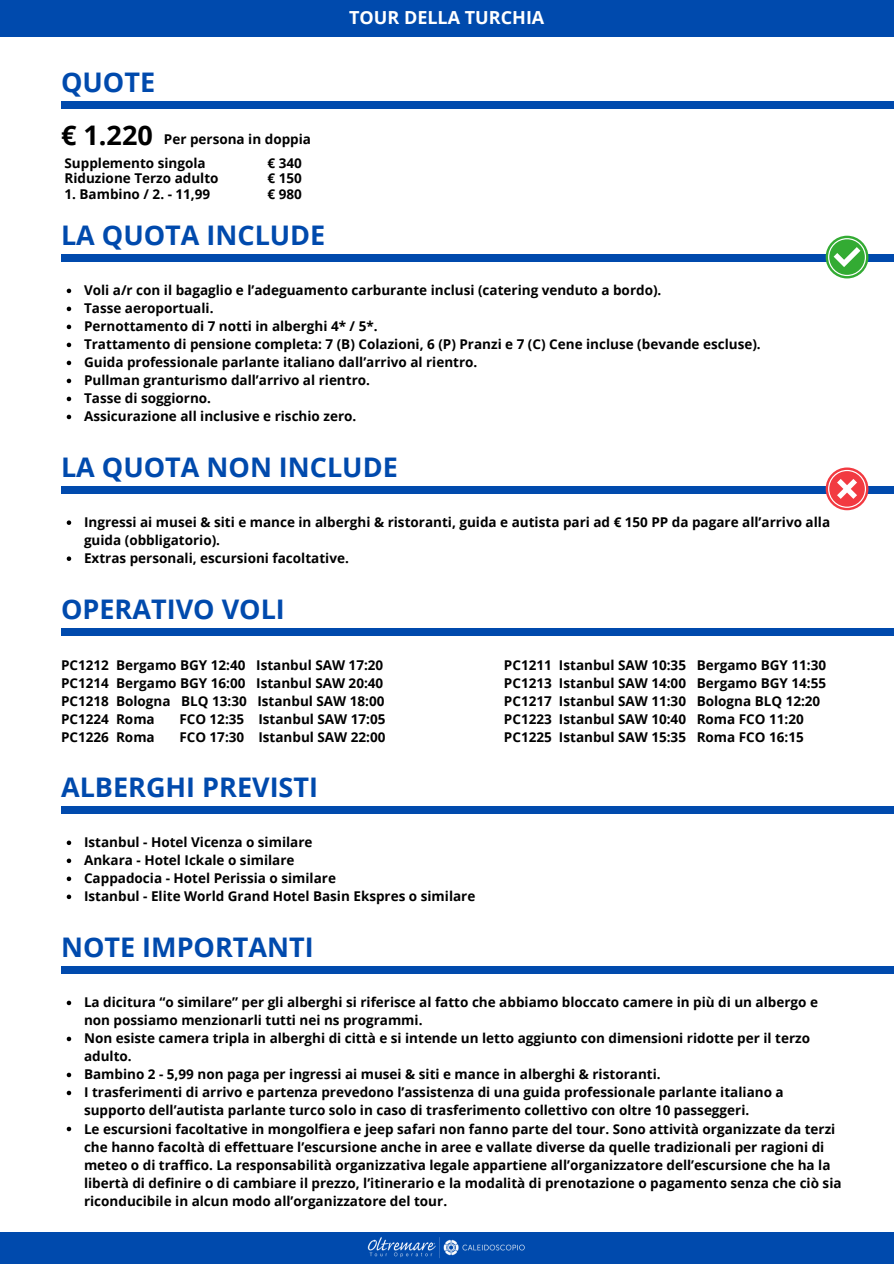
<style>
.page{position:relative;width:894px;height:1264px;background:#fff}
.page>*{position:absolute;margin:0;border:0;box-sizing:border-box;transform-origin:0 0}
.t1{font:700 27px "Open Sans";color:#004aad}
.t2{font:700 27px "Open Sans";color:#000}
.t3{font:700 18px "Open Sans";color:#fff}
.t4{font:700 13.5px/18px "Open Sans";color:#000}
</style>
<div class="page">
<div style="left:0;top:0;width:893px;height:37px;background:#004aad"></div>
<div style="left:0;top:1231px;width:893px;height:32px;background:#004aad"></div>
<img style="left:367px;top:1237px;width:158px;height:21px">
<div style="left:61px;top:254px;width:832px;height:8px;background:#004aad"></div>
<div style="left:61px;top:101px;width:832px;height:8px;background:#004aad"></div>
<div style="left:61px;top:486px;width:832px;height:8px;background:#004aad"></div>
<div style="left:61px;top:966px;width:832px;height:8px;background:#004aad"></div>
<div style="left:61px;top:806px;width:832px;height:8px;background:#004aad"></div>
<svg style="left:825px;top:236px;width:43px;height:42px"></svg>
<svg style="left:827px;top:238px;width:38px;height:38px"></svg>
<svg style="left:825px;top:467px;width:43px;height:43px"></svg>
<svg style="left:827px;top:470px;width:38px;height:38px"></svg>
<svg style="left:67px;top:289px;width:4px;height:4px"></svg>
<svg style="left:67px;top:307px;width:4px;height:4px"></svg>
<svg style="left:67px;top:325px;width:4px;height:4px"></svg>
<svg style="left:67px;top:343px;width:4px;height:4px"></svg>
<svg style="left:67px;top:361px;width:4px;height:4px"></svg>
<svg style="left:67px;top:379px;width:4px;height:4px"></svg>
<svg style="left:67px;top:397px;width:4px;height:4px"></svg>
<svg style="left:67px;top:415px;width:4px;height:4px"></svg>
<svg style="left:67px;top:520px;width:4px;height:5px"></svg>
<svg style="left:67px;top:556px;width:4px;height:5px"></svg>
<svg style="left:67px;top:1000px;width:4px;height:5px"></svg>
<svg style="left:67px;top:1036px;width:4px;height:5px"></svg>
<svg style="left:67px;top:1072px;width:4px;height:5px"></svg>
<svg style="left:67px;top:1090px;width:4px;height:5px"></svg>
<svg style="left:67px;top:1126px;width:4px;height:5px"></svg>
<svg style="left:67px;top:840px;width:4px;height:5px"></svg>
<svg style="left:67px;top:858px;width:4px;height:5px"></svg>
<svg style="left:67px;top:876px;width:4px;height:5px"></svg>
<svg style="left:67px;top:894px;width:4px;height:5px"></svg>
<div style="left:61px;top:628px;width:832px;height:7px;background:#004aad"></div>
<p class="t1" style="left:61px;top:63px;width:96px">QUOTE</p>
<p class="t2" style="left:61px;top:116px;width:93px">€ 1.220</p>
<p class="t4" style="left:164px;top:130px;width:148px">Per persona in doppia</p>
<h1 class="t4" style="left:64px;top:154px;width:143px">Supplemento singola</h1>
<p class="t4" style="left:64px;top:169px;width:156px">Riduzione Terzo adulto</p>
<p class="t4" style="left:64px;top:184px;width:147px">1. Bambino / 2. - 11,99</p>
<p class="t4" style="left:267px;top:154px;width:36px">€ 340</p>
<p class="t4" style="left:267px;top:169px;width:36px">€ 150</p>
<p class="t4" style="left:267px;top:184px;width:36px">€ 980</p>
<p class="t1" style="left:61px;top:216px;width:266px">LA QUOTA INCLUDE</p>
<h3 class="t3" style="left:349px;top:5px;width:197px">TOUR DELLA TURCHIA</h3>
<p class="t4" style="left:84px;top:281px;width:578px">Voli a/r con il bagaglio e l’adeguamento carburante inclusi (catering venduto a bordo).</p>
<p class="t4" style="left:84px;top:299px;width:131px">Tasse aeroportuali.</p>
<p class="t4" style="left:84px;top:317px;width:295px">Pernottamento di 7 notti in alberghi 4* / 5*.</p>
<h1 class="t4" style="left:84px;top:335px;width:678px">Trattamento di pensione completa: 7 (B) Colazioni, 6 (P) Pranzi e 7 (C) Cene incluse (bevande escluse).</h1>
<p class="t4" style="left:84px;top:353px;width:395px">Guida professionale parlante italiano dall’arrivo al rientro.</p>
<p class="t4" style="left:84px;top:371px;width:287px">Pullman granturismo dall’arrivo al rientro.</p>
<p class="t4" style="left:84px;top:389px;width:128px">Tasse di soggiorno.</p>
<p class="t4" style="left:84px;top:407px;width:274px">Assicurazione all inclusive e rischio zero.</p>
<p class="t1" style="left:61px;top:448px;width:338px">LA QUOTA NON INCLUDE</p>
<p class="t4" style="left:84px;top:513px;width:747px">Ingressi ai musei &amp; siti e mance in alberghi &amp; ristoranti, guida e autista pari ad € 150 PP da pagare all’arrivo alla guida (obbligatorio).</p>
<p class="t4" style="left:84px;top:549px;width:266px">Extras personali, escursioni facoltative.</p>
<p class="t1" style="left:61px;top:590px;width:225px">OPERATIVO VOLI</p>
<h1 class="t4" style="left:61px;top:655px;width:323px;text-align:justify">PC1212 Bergamo BGY 12:40 Istanbul SAW 17:20<br>PC1214 Bergamo BGY 16:00 Istanbul SAW 20:40<br>PC1218 Bologna BLQ 13:30</h1>
<p class="t4" style="left:257px;top:691px;width:128px">Istanbul SAW 18:00</p>
<p class="t4" style="left:61px;top:709px;width:95px">PC1224 Roma</p>
<p class="t4" style="left:179px;top:709px;width:207px">FCO 12:35 Istanbul SAW 17:05</p>
<p class="t4" style="left:61px;top:727px;width:95px">PC1226 Roma</p>
<p class="t4" style="left:179px;top:727px;width:207px">FCO 17:30 Istanbul SAW 22:00</p>
<p class="t1" style="left:61px;top:768px;width:258px">ALBERGHI PREVISTI</p>
<h1 class="t4" style="left:84px;top:833px;width:230px">Istanbul - Hotel Vicenza o similare</h1>
<h4 class="t4" style="left:84px;top:851px;width:212px">Ankara - Hotel Ickale o similare</h4>
<p class="t4" style="left:84px;top:869px;width:253px">Cappadocia - Hotel Perissia o similare</p>
<h4 class="t4" style="left:84px;top:887px;width:393px">Istanbul - Elite World Grand Hotel Basin Ekspres o similare</h4>
<p class="t1" style="left:61px;top:928px;width:254px">NOTE IMPORTANTI</p>
<p class="t4" style="left:504px;top:655px;width:323px;text-align:justify">PC1211 Istanbul SAW 10:35 Bergamo BGY 11:30<br>PC1213 Istanbul SAW 14:00 Bergamo BGY 14:55<br>PC1217</p>
<p class="t4" style="left:504px;top:691px;width:318px;text-indent:55px">Istanbul SAW 11:30 Bologna BLQ 12:20<br>PC1223 Istanbul SAW 10:40 Roma FCO 11:20<br>PC1225 Istanbul SAW 15:35</p>
<p class="t4" style="left:696px;top:727px;width:109px">Roma FCO 16:15</p>
<p class="t4" style="left:84px;top:993px;width:735px">La dicitura “o similare” per gli alberghi si riferisce al fatto che abbiamo bloccato camere in più di un albergo e non possiamo menzionarli tutti nei ns programmi.</p>
<h1 class="t4" style="left:84px;top:1029px;width:727px">Non esiste camera tripla in alberghi di città e si intende un letto aggiunto con dimensioni ridotte per il terzo adulto.</h1>
<p class="t4" style="left:84px;top:1065px;width:578px">Bambino 2 - 5,99 non paga per ingressi ai musei &amp; siti e mance in alberghi &amp; ristoranti.</p>
<p class="t4" style="left:84px;top:1083px;width:701px">I trasferimenti di arrivo e partenza prevedono l’assistenza di una guida professionale parlante italiano a supporto dell’autista parlante turco solo in caso di trasferimento collettivo con oltre 10 passeggeri.</p>
<p class="t4" style="left:84px;top:1119px;width:758px">Le escursioni facoltative in mongolfiera e jeep safari non fanno parte del tour. Sono attività organizzate da terzi che hanno facoltà di effettuare l’escursione anche in aree e vallate diverse da quelle tradizionali per ragioni di meteo o di traffico. La responsabilità organizzativa legale appartiene all’organizzatore dell’escursione che ha la libertà di definire o di cambiare il prezzo, l’itinerario e la modalità di prenotazione o pagamento senza che ciò sia riconducibile in alcun modo all’organizzatore del tour.</p>
</div>
